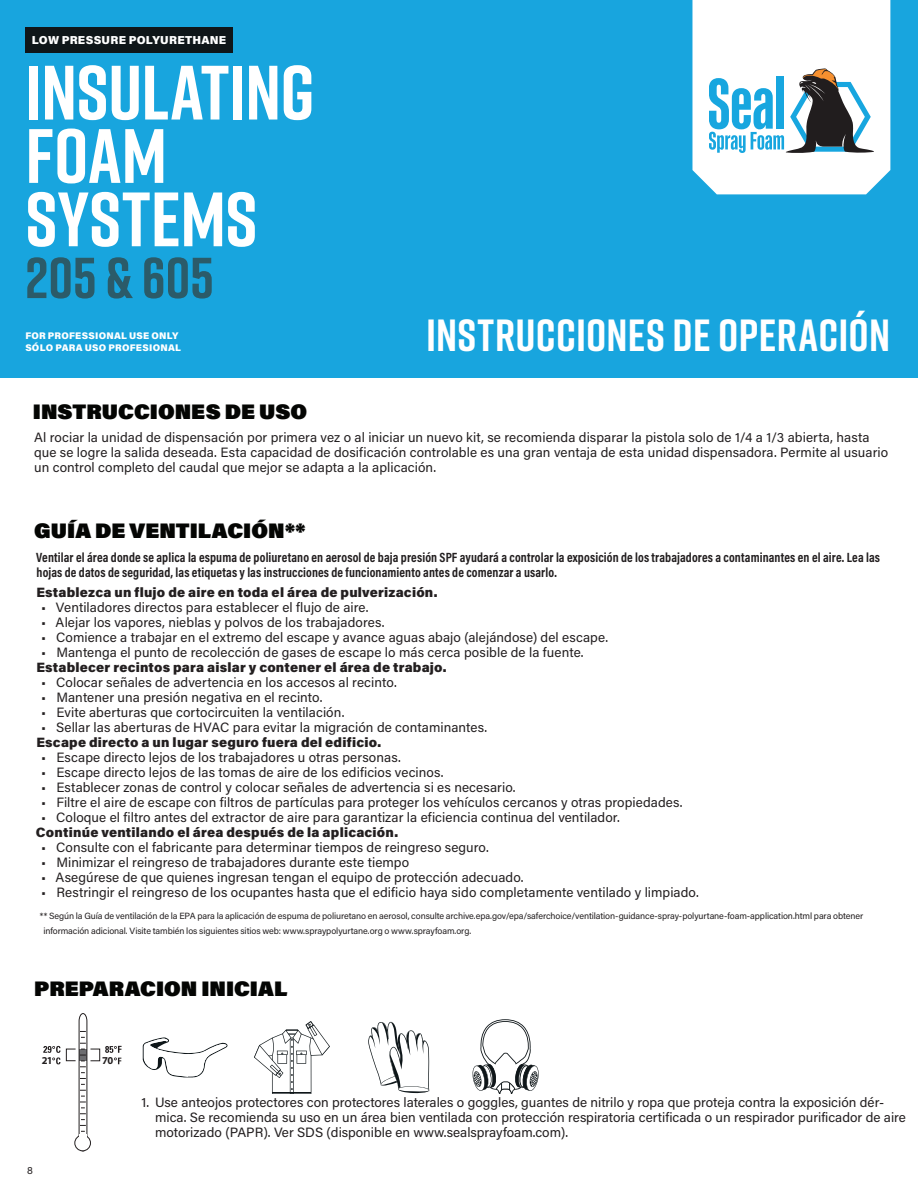
<style>
.page{position:relative;width:918px;height:1188px;background:#fff}
.page>*{position:absolute;margin:0;border:0;box-sizing:border-box;transform-origin:0 0}
.t1{font:700 76.8px/63.3px "Rift";letter-spacing:-.005em;color:#fff}
.t2{font:700 57.6px "Rift";letter-spacing:-.005em;color:#2b5b69}
.t3{font:700 45px "Rift";letter-spacing:.005em;color:#fff}
.t4{font:900 21px "Acumin Pro";color:#040503}
.t5{font:13.5px/15px "Acumin Pro";letter-spacing:.005em;color:#231f20}
.t6{font:700 13.5px/15px "Acumin Pro Cond";letter-spacing:.01em;color:#231f20;scale:.95 1}
.t7{font:900 13.5px "Acumin Pro";letter-spacing:.015em;color:#231f20}
.t8{font:900 11.55px "Acumin Pro";letter-spacing:.02em;color:#fff}
.t9{font:700 10.65px "Myriad Pro";color:#231f20}
.t10{font:10.5px "Acumin Pro";color:#231f20}
.t11{font:900 9.6px/11.6px "Acumin Pro";letter-spacing:.025em;color:#fff}
.t12{font:9px/15px "Acumin Pro";letter-spacing:-.01em;color:#231f20}
</style>
<div class="page">
<svg style="left:43px;top:1046px;width:17px;height:18px"></svg>
<svg style="left:66px;top:1013px;width:56px;height:138px"></svg>
<div style="left:75px;top:1135px;width:15px;height:16px;background:#fff;border-radius:50%"></div>
<div style="left:74px;top:1135px;width:17px;height:16px;border:1px solid #231f20;border-radius:50%"></div>
<div style="left:79px;top:1134px;width:8px;height:6px;background:#fff"></div>
<svg style="left:472px;top:1019px;width:67px;height:75px"></svg>
<svg style="left:143px;top:1037px;width:85px;height:40px"></svg>
<svg style="left:254px;top:1021px;width:76px;height:73px"></svg>
<svg style="left:368px;top:1022px;width:61px;height:71px"></svg>
<div style="left:0;top:0;width:918px;height:378px;background:#18a5de"></div>
<svg style="left:692px;top:0;width:198px;height:194px;background:#d0e1e8"></svg>
<div style="left:25px;top:27px;width:208px;height:25px;background:#0f1619"></div>
<p class="t8" style="left:32px;top:32px;width:196px">LOW PRESSURE POLYURETHANE</p>
<h1 class="t1" style="left:25px;top:60px;width:291px">INSULATING<br>FOAM<br>SYSTEMS</h1>
<h2 class="t2" style="left:25px;top:237px;width:190px">205 &amp; 605</h2>
<p class="t11" style="left:25px;top:330px;width:157px">FOR PROFESSIONAL USE ONLY<br>SÓLO PARA USO PROFESIONAL</p>
<h3 class="t4" style="left:33px;top:397px;width:276px">INSTRUCCIONES DE USO</h3>
<h3 class="t3" style="left:426px;top:303px;width:466px">INSTRUCCIONES DE OPERACIÓN</h3>
<p class="t5" style="left:34px;top:429px;width:856px">Al rociar la unidad de dispensación por primera vez o al iniciar un nuevo kit, se recomienda disparar la pistola solo de 1/4 a 1/3 abierta, hasta que se logre la salida deseada. Esta capacidad de dosificación controlable es una gran ventaja de esta unidad dispensadora. Permite al usuario un control completo del caudal que mejor se adapta a la aplicación.</p>
<h3 class="t4" style="left:34px;top:515px;width:273px">GUÍA DE VENTILACIÓN**</h3>
<p class="t6" style="left:36px;top:550px;width:890px">Ventilar el área donde se aplica la espuma de poliuretano en aerosol de baja presión SPF ayudará a controlar la exposición de los trabajadores a contaminantes en el aire. Lea las hojas de datos de seguridad, las etiquetas y las instrucciones de funcionamiento antes de comenzar a usarlo.</p>
<p class="t7" style="left:36px;top:582px;width:403px">Establezca un flujo de aire en toda el área de pulverización.</p>
<p class="t5" style="left:41px;top:599px;width:329px">• Ventiladores directos para establecer el flujo de aire.</p>
<p class="t5" style="left:41px;top:614px;width:345px">• Alejar los vapores, nieblas y polvos de los trabajadores.</p>
<p class="t5" style="left:41px;top:629px;width:568px">• Comience a trabajar en el extremo del escape y avance aguas abajo (alejándose) del escape.</p>
<p class="t5" style="left:41px;top:644px;width:544px">• Mantenga el punto de recolección de gases de escape lo más cerca posible de la fuente.</p>
<p class="t7" style="left:36px;top:657px;width:412px">Establecer recintos para aislar y contener el área de trabajo.</p>
<p class="t5" style="left:41px;top:674px;width:357px">• Colocar señales de advertencia en los accesos al recinto.</p>
<p class="t5" style="left:41px;top:689px;width:283px">• Mantener una presión negativa en el recinto.</p>
<p class="t5" style="left:41px;top:704px;width:305px">• Evite aberturas que cortocircuiten la ventilación.</p>
<p class="t5" style="left:41px;top:719px;width:448px">• Sellar las aberturas de HVAC para evitar la migración de contaminantes.</p>
<p class="t7" style="left:36px;top:732px;width:346px">Escape directo a un lugar seguro fuera del edificio.</p>
<p class="t5" style="left:41px;top:749px;width:361px">• Escape directo lejos de los trabajadores u otras personas.</p>
<p class="t5" style="left:41px;top:764px;width:404px">• Escape directo lejos de las tomas de aire de los edificios vecinos.</p>
<p class="t5" style="left:41px;top:779px;width:476px">• Establecer zonas de control y colocar señales de advertencia si es necesario.</p>
<p class="t5" style="left:41px;top:794px;width:643px">• Filtre el aire de escape con filtros de partículas para proteger los vehículos cercanos y otras propiedades.</p>
<p class="t5" style="left:41px;top:809px;width:580px">• Coloque el filtro antes del extractor de aire para garantizar la eficiencia continua del ventilador.</p>
<p class="t7" style="left:36px;top:822px;width:364px">Continúe ventilando el área después de la aplicación.</p>
<p class="t5" style="left:41px;top:839px;width:449px">• Consulte con el fabricante para determinar tiempos de reingreso seguro.</p>
<p class="t5" style="left:41px;top:854px;width:370px">• Minimizar el reingreso de trabajadores durante este tiempo</p>
<p class="t5" style="left:41px;top:869px;width:484px">• Asegúrese de que quienes ingresan tengan el equipo de protección adecuado.</p>
<p class="t5" style="left:41px;top:884px;width:659px">• Restringir el reingreso de los ocupantes hasta que el edificio haya sido completamente ventilado y limpiado.</p>
<p class="t12" style="left:43px;top:908px;width:821px;text-indent:-3px">** Según la Guía de ventilación de la EPA para la aplicación de espuma de poliuretano en aerosol, consulte archive.epa.gov/epa/saferchoice/ventilation-guidance-spray-polyurtane-foam-application.html para obtener información adicional. Visite también los siguientes sitios web: www.spraypolyurtane.org o www.sprayfoam.org.</p>
<h3 class="t4" style="left:34px;top:974px;width:255px">PREPARACION INICIAL</h3>
<p class="t9" style="left:42px;top:1054px;width:12px">21</p>
<p class="t9" style="left:102px;top:1054px;width:13px">70</p>
<p class="t10" style="left:27px;top:1163px;width:7px">8</p>
<p class="t5" style="left:155px;top:1094px;width:752px;text-indent:-14px">1. Use anteojos protectores con protectores laterales o goggles, guantes de nitrilo y ropa que proteja contra la exposición dér&shy;mica. Se recomienda su uso en un área bien ventilada con protección respiratoria certificada o un respirador purificador de aire motorizado (PAPR). Ver SDS (disponible en www.sealsprayfoam.com).</p>
</div>
